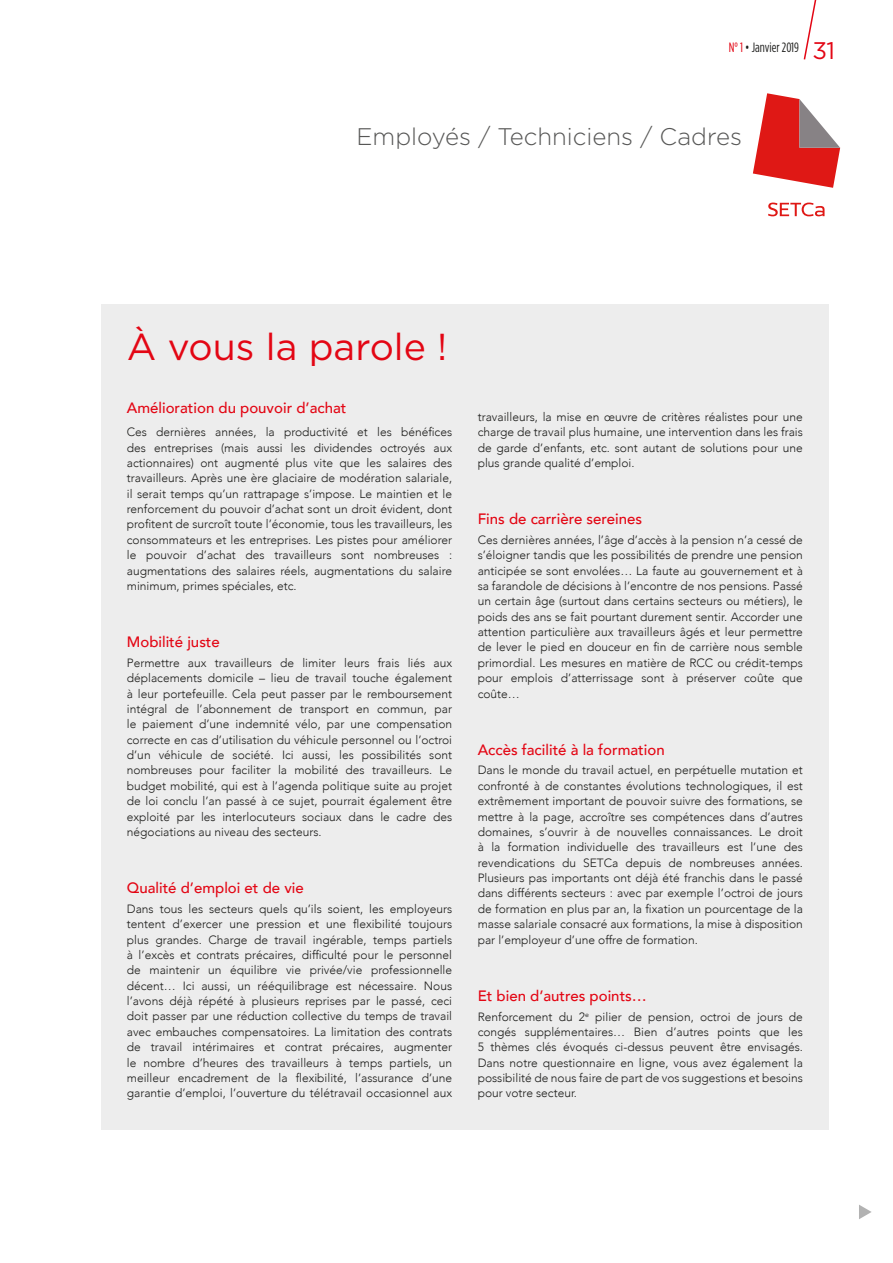
<style>
.page{position:relative;width:893px;height:1263px;background:#fff}
.page>*{position:absolute;margin:0;border:0;box-sizing:border-box;transform-origin:0 0}
.t1{font:37.5px "Gotham";color:#e30614}
.t2{font:300 24px "Gotham";color:#575756}
.t3{font:24px "Gotham";color:#e30614}
.t4{font:500 15px "Avenir";color:#e30614}
.t5{font:13.5px "Gotham Condensed";color:#1d1d1b}
.t6{font:300 12px/15.3px "Avenir";color:#1d1d1b;text-align:justify}
.s1{color:#e30614}
</style>
<div class="page">
<div style="left:101px;top:305px;width:727px;height:825px;background:#ededed"></div>
<svg style="left:859px;top:1205px;width:13px;height:14px"></svg>
<svg style="left:768px;top:203px;width:56px;height:13px"></svg>
<svg style="left:753px;top:93px;width:87px;height:95px"></svg>
<svg style="left:803px;top:0;width:14px;height:60px"></svg>
<p class="t5" style="left:729px;top:40px;width:72px"><span class="s1">N° 1</span> • Janvier 2019</p>
<h2 class="t3" style="left:813px;top:36px;width:24px">31</h2>
<h2 class="t2" style="left:357px;top:121px;width:387px">Employés / Techniciens / Cadres</h2>
<h1 class="t1" style="left:127px;top:323px;width:322px">À vous la parole !</h1>
<p class="t4" style="left:127px;top:395px;width:221px">Amélioration du pouvoir d’achat</p>
<p class="t6" style="left:127px;top:424px;width:327px">Ces dernières années, la productivité et les bénéfices des entreprises (mais aussi les dividendes octroyés aux actionnaires) ont augmenté plus vite que les salaires des travailleurs. Après une ère glaciaire de modération salariale, il serait temps qu’un rattrapage s’impose. Le maintien et le renforcement du pouvoir d’achat sont un droit évident, dont profitent de surcroît toute l’économie, tous les travailleurs, les consommateurs et les entreprises. Les pistes pour améliorer le pouvoir d’achat des travailleurs sont nombreuses : augmentations des salaires réels, augmentations du salaire minimum, primes spéciales, etc.</p>
<p class="t4" style="left:127px;top:629px;width:95px">Mobilité juste</p>
<p class="t6" style="left:127px;top:655px;width:327px">Permettre aux travailleurs de limiter leurs frais liés aux déplacements domicile – lieu de travail touche également à leur portefeuille. Cela peut passer par le remboursement intégral de l’abonnement de transport en commun, par le paiement d’une indemnité vélo, par une compensation correcte en cas d’utilisation du véhicule personnel ou l’octroi d’un véhicule de société. Ici aussi, les possibilités sont nombreuses pour faciliter la mobilité des travailleurs. Le budget mobilité, qui est à l’agenda politique suite au projet de loi conclu l’an passé à ce sujet, pourrait également être exploité par les interlocuteurs sociaux dans le cadre des négociations au niveau des secteurs.</p>
<p class="t4" style="left:127px;top:875px;width:178px">Qualité d’emploi et de vie</p>
<p class="t6" style="left:127px;top:901px;width:327px">Dans tous les secteurs quels qu’ils soient, les employeurs tentent d’exercer une pression et une flexibilité toujours plus grandes. Charge de travail ingérable, temps partiels à l’excès et contrats précaires, difficulté pour le personnel de maintenir un équilibre vie privée/vie professionnelle décent… Ici aussi, un rééquilibrage est nécessaire. Nous l’avons déjà répété à plusieurs reprises par le passé, ceci doit passer par une réduction collective du temps de travail avec embauches compensatoires. La limitation des contrats de travail intérimaires et contrat précaires, augmenter le nombre d’heures des travailleurs à temps partiels, un meilleur encadrement de la flexibilité, l’assurance d’une garantie d’emploi, l’ouverture du télétravail occasionnel aux</p>
<p class="t6" style="left:478px;top:409px;width:327px">travailleurs, la mise en œuvre de critères réalistes pour une charge de travail plus humaine, une intervention dans les frais de garde d’enfants, etc. sont autant de solutions pour une plus grande qualité d’emploi.</p>
<p class="t4" style="left:478px;top:506px;width:166px">Fins de carrière sereines</p>
<p class="t6" style="left:478px;top:532px;width:327px">Ces dernières années, l’âge d’accès à la pension n’a cessé de s’éloigner tandis que les possibilités de prendre une pension anticipée se sont envolées… La faute au gouvernement et à sa farandole de décisions à l’encontre de nos pensions. Passé un certain âge (surtout dans certains secteurs ou métiers), le poids des ans se fait pourtant durement sentir. Accorder une attention particulière aux travailleurs âgés et leur permettre de lever le pied en douceur en fin de carrière nous semble primordial. Les mesures en matière de RCC ou crédit-temps pour emplois d’atterrissage sont à préserver coûte que coûte…</p>
<p class="t4" style="left:478px;top:737px;width:188px">Accès facilité à la formation</p>
<p class="t6" style="left:478px;top:763px;width:327px">Dans le monde du travail actuel, en perpétuelle mutation et confronté à de constantes évolutions technologiques, il est extrêmement important de pouvoir suivre des formations, se mettre à la page, accroître ses compétences dans d’autres domaines, s’ouvrir à de nouvelles connaissances. Le droit à la formation individuelle des travailleurs est l’une des revendications du SETCa depuis de nombreuses années.<br>Plusieurs pas importants ont déjà été franchis dans le passé dans différents secteurs : avec par exemple l’octroi de jours de formation en plus par an, la fixation un pourcentage de la masse salariale consacré aux formations, la mise à disposition par l’employeur d’une offre de formation.</p>
<p class="t4" style="left:478px;top:983px;width:171px">Et bien d’autres points…</p>
<p class="t6" style="left:478px;top:1009px;width:327px">Renforcement du 2<sup>e</sup> pilier de pension, octroi de jours de congés supplémentaires… Bien d’autres points que les 5 thèmes clés évoqués ci-dessus peuvent être envisagés.<br>Dans notre questionnaire en ligne, vous avez également la possibilité de nous faire de part de vos suggestions et besoins pour votre secteur.</p>
</div>
